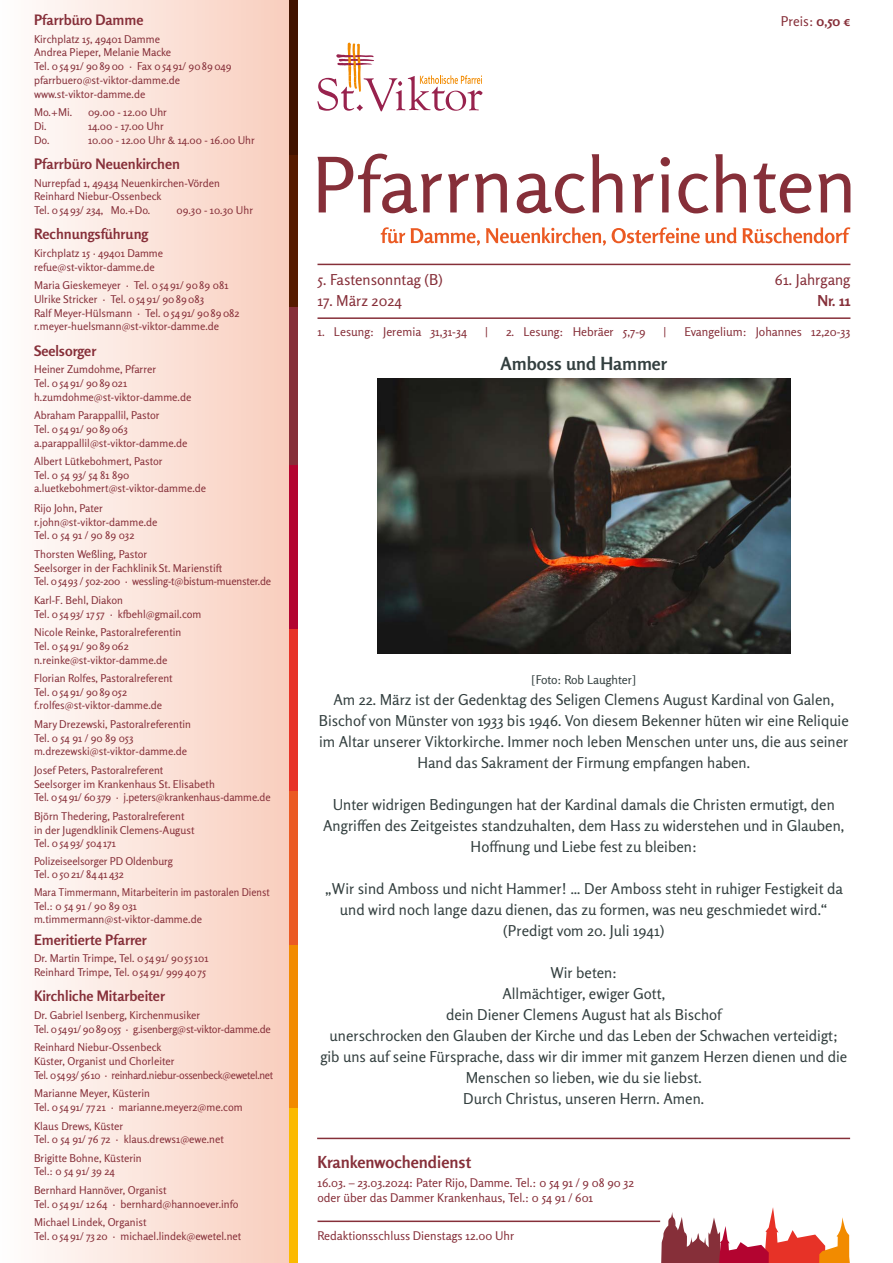
<style>
.page{position:relative;width:893px;height:1263px;background:#fff}
.page>*{position:absolute;margin:0;border:0;box-sizing:border-box;transform-origin:0 0}
.t1{font:700 18px "Rosario";color:#333f3f}
.t2{font:700 16.5px "Rosario";color:#862f39}
.t3{font:15px/21px "Rosario";color:#333f3f;text-align:center}
.t4{font:15px "Rosario";color:#862f39}
.t5{font:700 15px "Rosario";color:#862f39}
.t6{font:700 14.4px "Rosario";color:#862f39}
.t7{font:13.5px "Rosario";color:#862f39}
.t8{font:12px/15px "Rosario";color:#862f39}
.t9{font:12px "Rosario";color:#333f3f}
.t10{font:10.8px/13.6px "Rosario";color:#862f39}
.t11{font:10.8px/13.6px "Rosario";color:#862f39;scale:.95 1}
.s1{font-weight:700}
</style>
<div class="page">
<div style="left:0;top:0;width:291px;height:1263px;background:linear-gradient(to right,#fefefd,#f9cdbd)"></div>
<div style="left:289px;top:628px;width:8px;height:171px;background:#e73227"></div>
<div style="left:289px;top:791px;width:8px;height:163px;background:#eb5a23"></div>
<div style="left:289px;top:945px;width:8px;height:169px;background:#f28b00"></div>
<div style="left:289px;top:1108px;width:8px;height:155px;background:#fbba00"></div>
<div style="left:289px;top:303px;width:8px;height:171px;background:#862f39"></div>
<div style="left:289px;top:466px;width:8px;height:163px;background:#b30430"></div>
<div style="left:289px;top:144px;width:8px;height:163px;background:#561b00"></div>
<div style="left:289px;top:0;width:8px;height:155px;background:#411300"></div>
<svg style="left:317px;top:154px;width:533px;height:59px"></svg>
<hr style="left:317px;top:264px;width:533px;height:1px;background:#862f39">
<hr style="left:317px;top:317px;width:533px;height:2px;background:#862f39">
<svg style="left:661px;top:1207px;width:189px;height:56px"></svg>
<svg style="left:381px;top:227px;width:469px;height:19px"></svg>
<svg style="left:317px;top:43px;width:166px;height:68px"></svg>
<hr style="left:317px;top:1220px;width:343px;height:2px;background:#862f39">
<hr style="left:317px;top:1138px;width:533px;height:1px;background:#862f39">
<img style="left:377px;top:379px;width:413px;height:275px">
<h3 class="t6" style="left:34px;top:11px;width:111px">Pfarrbüro Damme</h3>
<p class="t7" style="left:781px;top:13px;width:71px">Preis: <span class="s1">0,50 €</span></p>
<p class="t10" style="left:34px;top:32px;width:199px">Kirchplatz 15, 49401 Damme<br>Andrea Pieper, Melanie Macke<br>Tel. 05491/ 908900 · Fax 05491/ 9089049 pfarrbuero@st-viktor-damme.de www.st-viktor-damme.de</p>
<p class="t10" style="left:34px;top:106px;width:40px">Mo.+Mi.</p>
<p class="t10" style="left:88px;top:106px;width:81px">09.00 - 12.00 Uhr</p>
<p class="t10" style="left:34px;top:119px;width:14px">Di.</p>
<p class="t10" style="left:88px;top:119px;width:77px">14.00 - 17.00 Uhr</p>
<p class="t10" style="left:34px;top:133px;width:17px">Do.</p>
<p class="t10" style="left:88px;top:133px;width:168px">10.00 - 12.00 Uhr &amp; 14.00 - 16.00 Uhr</p>
<h3 class="t6" style="left:34px;top:155px;width:147px">Pfarrbüro Neuenkirchen</h3>
<p class="t10" style="left:34px;top:176px;width:188px">Nurrepfad 1, 49434 Neuenkirchen-Vörden<br>Reinhard Niebur-Ossenbeck<br>Tel. 05493/ 234, Mo.+Do.</p>
<p class="t10" style="left:176px;top:203px;width:78px">09.30 - 10.30 Uhr</p>
<h3 class="t6" style="left:34px;top:225px;width:116px">Rechnungsführung</h3>
<p class="t10" style="left:34px;top:246px;width:131px">Kirchplatz 15 · 49401 Damme refue@st-viktor-damme.de</p>
<p class="t10" style="left:34px;top:279px;width:207px">Maria Gieskemeyer · Tel. 05491/ 9089 081<br>Ulrike Stricker · Tel. 05491/ 9089083<br>Ralf Meyer-Hülsmann · Tel. 05491/ 9089082 r.meyer-huelsmann@st-viktor-damme.de</p>
<h3 class="t6" style="left:34px;top:342px;width:64px">Seelsorger</h3>
<p class="t10" style="left:34px;top:363px;width:159px">Heiner Zumdohme, Pfarrer<br>Tel. 05491/ 9089021 h.zumdohme@st-viktor-damme.de</p>
<p class="t10" style="left:34px;top:408px;width:155px">Abraham Parappallil, Pastor<br>Tel. 05491/ 9089063 a.parappallil@st-viktor-damme.de</p>
<p class="t10" style="left:34px;top:454px;width:174px">Albert Lütkebohmert, Pastor<br>Tel. 0 54 93/ 54 81 890 a.luetkebohmert@st-viktor-damme.de</p>
<p class="t10" style="left:34px;top:501px;width:125px">Rijo John, Pater r.john@st-viktor-damme.de<br>Tel. 0 54 91 / 90 89 032</p>
<p class="t10" style="left:34px;top:547px;width:239px">Thorsten Weßling, Pastor<br>Seelsorger in der Fachklinik St. Marienstift<br>Tel. 05493 / 502-200 · wessling-t@bistum-muenster.de</p>
<p class="t10" style="left:34px;top:593px;width:169px">Karl-F. Behl, Diakon<br>Tel. 05493/ 17 57 · kfbehl@gmail.com</p>
<p class="t10" style="left:34px;top:625px;width:149px">Nicole Reinke, Pastoralreferentin<br>Tel. 05491/ 9089062 n.reinke@st-viktor-damme.de</p>
<p class="t10" style="left:34px;top:671px;width:140px">Florian Rolfes, Pastoralreferent<br>Tel. 05491/ 9089052 f.rolfes@st-viktor-damme.de</p>
<p class="t10" style="left:34px;top:717px;width:159px">Mary Drezewski, Pastoralreferentin<br>Tel. 0 54 91 / 90 89 053 m.drezewski@st-viktor-damme.de</p>
<p class="t10" style="left:34px;top:763px;width:238px">Josef Peters, Pastoralreferent<br>Seelsorger im Krankenhaus St. Elisabeth<br>Tel. 05491/ 60379 · j.peters@krankenhaus-damme.de</p>
<p class="t10" style="left:34px;top:809px;width:162px">Björn Thedering, Pastoralreferent in der Jugendklinik Clemens-August<br>Tel. 05493/ 504 171</p>
<p class="t10" style="left:34px;top:854px;width:140px">Polizeiseelsorger PD Oldenburg<br>Tel. 05021/ 84 41 432</p>
<p class="t11" style="left:34px;top:885px;width:250px">Mara Timmermann, Mitarbeiterin im pastoralen Dienst<br>Tel.: 0 54 91 / 90 89 031 m.timmermann@st-viktor-damme.de</p>
<h3 class="t6" style="left:34px;top:931px;width:114px">Emeritierte Pfarrer</h3>
<p class="t10" style="left:34px;top:952px;width:176px">Dr. Martin Trimpe, Tel. 05491/ 9055101<br>Reinhard Trimpe, Tel. 05491/ 9994075</p>
<h3 class="t6" style="left:34px;top:987px;width:133px">Kirchliche Mitarbeiter</h3>
<p class="t10" style="left:34px;top:1008px;width:238px">Dr. Gabriel Isenberg, Kirchenmusiker<br>Tel. 05491/ 9089055 · g.isenberg@st-viktor-damme.de</p>
<p class="t10" style="left:34px;top:1041px;width:241px">Reinhard Niebur-Ossenbeck<br>Küster, Organist und Chorleiter<br>Tel. 05493/ 5610 · reinhard.niebur-ossenbeck@ewetel.net</p>
<p class="t10" style="left:34px;top:1086px;width:210px">Marianne Meyer, Küsterin<br>Tel. 05491/ 77 21 · marianne.meyer2@me.com</p>
<p class="t10" style="left:34px;top:1119px;width:191px">Klaus Drews, Küster<br>Tel. 0 54 91/ 76 72 · klaus.drews1@ewe.net</p>
<p class="t10" style="left:34px;top:1151px;width:109px">Brigitte Bohne, Küsterin<br>Tel.: 0 54 91/ 39 24</p>
<p class="t10" style="left:34px;top:1183px;width:206px">Bernhard Hannöver, Organist<br>Tel. 05491/ 1264 · bernhard@hannoever.info</p>
<p class="t10" style="left:34px;top:1216px;width:209px">Michael Lindek, Organist<br>Tel. 05491/ 73 20 · michael.lindek@ewetel.net</p>
<h3 class="t4" style="left:317px;top:271px;width:127px">5. Fastensonntag (B)</h3>
<h3 class="t4" style="left:775px;top:271px;width:77px">61. Jahrgang</h3>
<h3 class="t4" style="left:317px;top:292px;width:86px">17. März 2024</h3>
<h3 class="t5" style="left:817px;top:291px;width:35px">Nr. 11</h3>
<p class="t8" style="left:317px;top:324px;width:151px">1. Lesung: Jeremia 31,31-34</p>
<p class="t8" style="left:485px;top:324px;width:4px">|</p>
<p class="t8" style="left:506px;top:324px;width:141px">2. Lesung: Hebräer 5,7-9</p>
<p class="t8" style="left:664px;top:324px;width:4px">|</p>
<p class="t8" style="left:685px;top:324px;width:167px">Evangelium: Johannes 12,20-33</p>
<h1 class="t1" style="left:500px;top:353px;width:168px">Amboss und Hammer</h1>
<p class="t9" style="left:531px;top:672px;width:106px">[Foto: Rob Laughter]</p>
<p class="t3" style="left:319px;top:689px;width:531px">Am 22. März ist der Gedenktag des Seligen Clemens August Kardinal von Galen, Bischof von Münster von 1933 bis 1946. Von diesem Bekenner hüten wir eine Reliquie im Altar unserer Viktorkirche. Immer noch leben Menschen unter uns, die aus seiner Hand das Sakrament der Firmung empfangen haben.</p>
<h3 class="t3" style="left:323px;top:794px;width:523px">Unter widrigen Bedingungen hat der Kardinal damals die Christen ermutigt, den<br>Angriffen des Zeitgeistes standzuhalten, dem Hass zu widerstehen und in Glauben,<br>Hoffnung und Liebe fest zu bleiben:</h3>
<h3 class="t3" style="left:325px;top:878px;width:520px">„Wir sind Amboss und nicht Hammer! … Der Amboss steht in ruhiger Festigkeit da und wird noch lange dazu dienen, das zu formen, was neu geschmiedet wird.“ (Predigt vom 20. Juli 1941)</h3>
<p class="t3" style="left:320px;top:962px;width:528px">Wir beten:<br>Allmächtiger, ewiger Gott,<br>dein Diener Clemens August hat als Bischof<br>unerschrocken den Glauben der Kirche und das Leben der Schwachen verteidigt; gib uns auf seine Fürsprache, dass wir dir immer mit ganzem Herzen dienen und die Menschen so lieben, wie du sie liebst.<br>Durch Christus, unseren Herrn. Amen.</p>
<h2 class="t2" style="left:317px;top:1152px;width:155px">Krankenwochendienst</h2>
<p class="t8" style="left:317px;top:1175px;width:318px">16.03. – 23.03.2024: Pater Rijo, Damme. Tel.: 0 54 91 / 9 08 90 32 oder über das Dammer Krankenhaus, Tel.: 0 54 91 / 601</p>
<p class="t8" style="left:317px;top:1228px;width:198px">Redaktionsschluss Dienstags 12.00 Uhr</p>
</div>
